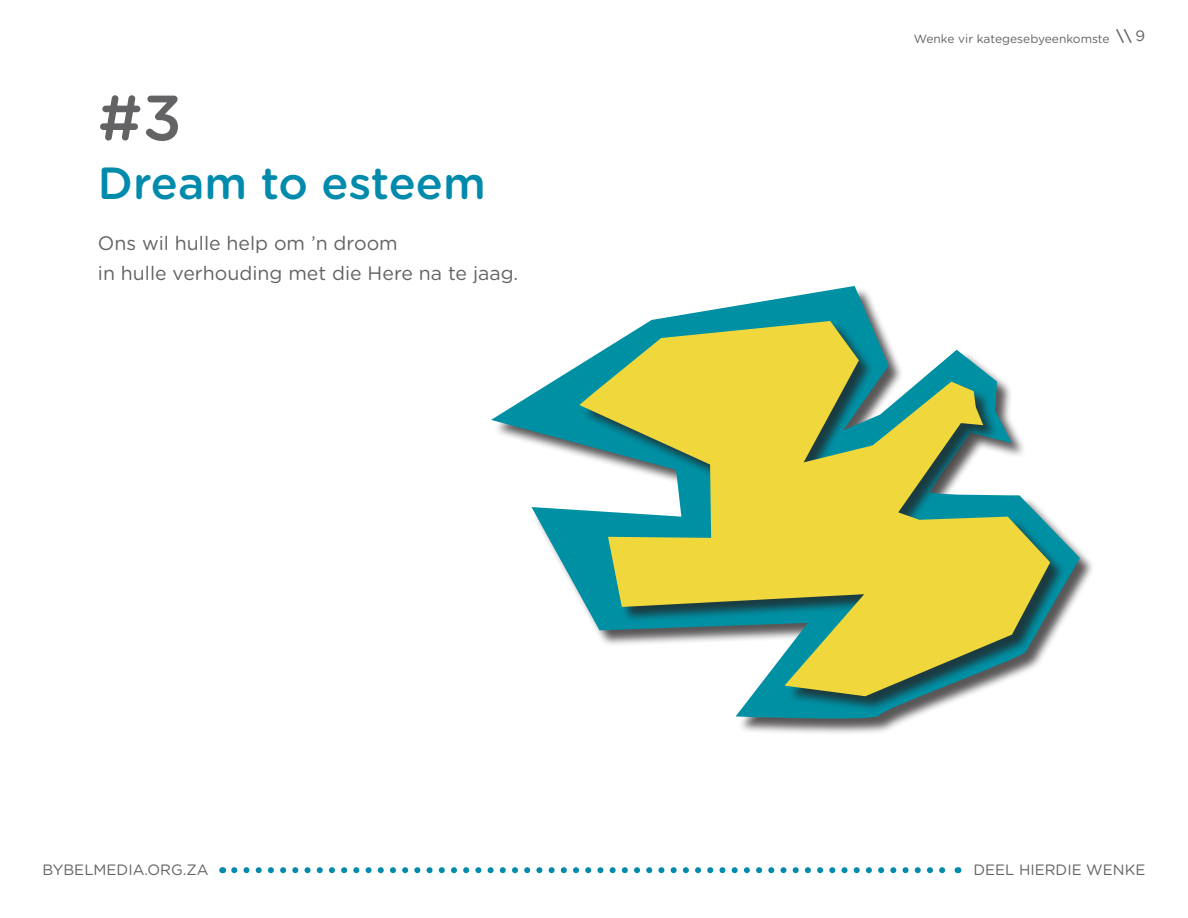
<style>
.page{position:relative;width:1188px;height:918px;background:#fff}
.page>*{position:absolute;margin:0;border:0;box-sizing:border-box;transform-origin:0 0}
.t1{font:500 63.75px "Gotham Rounded";color:#636366}
.t2{font:500 45px "Gotham Rounded";color:#008aac}
.t3{font:19.5px/30px "Gotham Rounded";color:#636366}
.t4{font:15px "Gotham Rounded";color:#636366}
.t5{font:12px "Gotham Rounded";color:#636366}
.s1{font-weight:500;font-size:15px}
.s2{font-size:15px}
</style>
<div class="page">
<svg style="left:234px;top:867px;width:712px;height:6px"></svg>
<div style="left:493px;top:287px;width:603px;height:448px;background:#231f20;opacity:.75"></div>
<svg style="left:491px;top:286px;width:589px;height:436px"></svg>
<div style="left:581px;top:322px;width:485px;height:390px;background:#231f20;opacity:.75"></div>
<svg style="left:579px;top:321px;width:471px;height:375px;fill:#f0d73c"></svg>
<p class="t1" style="left:98px;top:72px;width:86px">#3</p>
<p class="t2" style="left:98px;top:151px;width:389px">Dream to esteem</p>
<p class="t3" style="left:98px;top:227px;width:422px">Ons wil hulle help om ’n droom<br>in hulle verhouding met die Here na te jaag.</p>
<p class="t5" style="left:914px;top:30px;width:233px">Wenke vir kategesebyeenkomste <span class="s1">\\</span> <span class="s2">9</span></p>
<p class="t4" style="left:43px;top:860px;width:168px">BYBELMEDIA.ORG.ZA</p>
<p class="t4" style="left:973px;top:860px;width:174px">DEEL HIERDIE WENKE</p>
</div>
